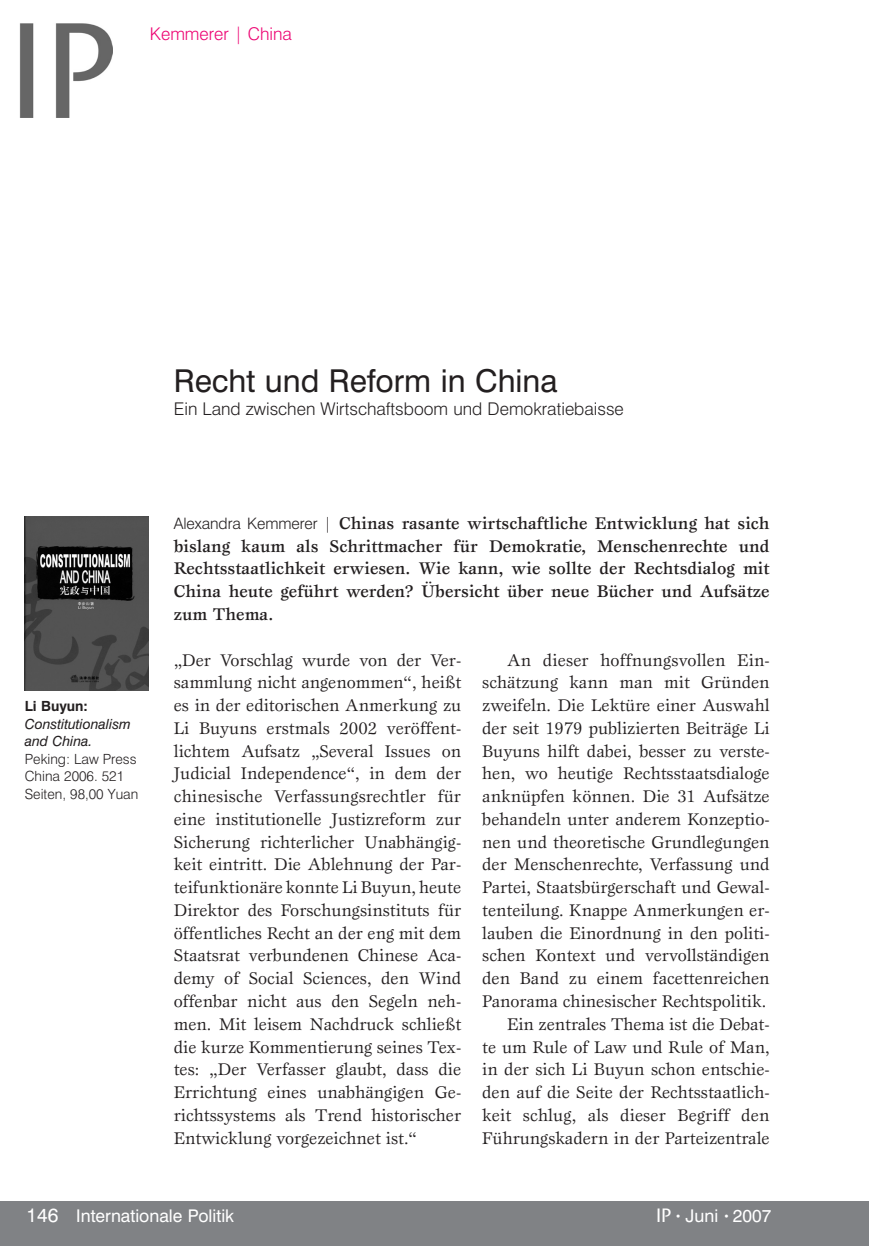
<style>
.page{position:relative;width:869px;height:1246px;background:#fff}
.page>*{position:absolute;margin:0;border:0;box-sizing:border-box;transform-origin:0 0}
.t1{font:31.5px "Swiss 721 BT";color:#231f20}
.t2{font:19.25px "Swiss 721 BT";color:#fff}
.t3{font:17.5px/22.8px "Esprit";color:#231f20;text-align:justify}
.t4{font:500 17.5px/22.8px "Esprit";color:#231f20;text-align:justify}
.t5{font:300 17.5px "Swiss 721 BT";color:#231f20}
.t6{font:17.5px "Swiss 721 BT";color:#fff}
.t7{font:300 17.5px "Swiss 721 BT";color:#ed0372}
.t8{font:300 14px/17.5px "Swiss 721 BT";color:#231f20}
.t9{font:italic 14px/17.5px "Swiss 721 BT";color:#231f20}
.t10{font:700 14px "Swiss 721 BT";color:#231f20}
.s1{font-family:"Swiss 721 BT";font-weight:300;font-size:15.75px}
.s2{font-family:"ITC Stone Sans";font-weight:500;font-size:19.25px}
.s3{font-size:10.5px}
</style>
<div class="page">
<div style="left:0;top:1200px;width:868px;height:45px;background:#808285"></div>
<img style="left:20px;top:23px;width:93px;height:95px">
<hr style="left:868px;top:1200px;width:1px;height:45px;background:#808285">
<img style="left:25px;top:516px;width:124px;height:174px">
<p class="t7" style="left:150px;top:23px;width:143px">Kemmerer | China</p>
<h1 class="t1" style="left:174px;top:362px;width:385px">Recht und Reform in China</h1>
<p class="t5" style="left:174px;top:398px;width:451px">Ein Land zwischen Wirtschaftsboom und Demokratiebaisse</p>
<p class="t10" style="left:25px;top:697px;width:65px">Li Buyun:</p>
<p class="t9" style="left:25px;top:714px;width:107px">Constitutionalism and China.</p>
<p class="t8" style="left:25px;top:749px;width:115px">Peking: Law Press<br>China 2006. 521<br>Seiten, 98,00 Yuan</p>
<p class="t4" style="left:174px;top:511px;width:597px"><span class="s1">Alexandra Kemmerer |</span> Chinas rasante wirtschaftliche Entwicklung hat sich bislang kaum als Schrittmacher für Demokratie, Menschenrechte und Rechtsstaatlichkeit erwiesen. Wie kann, wie sollte der Rechtsdialog mit China heute geführt werden? Übersicht über neue Bücher und Aufsätze zum Thema.</p>
<p class="t3" style="left:174px;top:648px;width:289px">„Der Vorschlag wurde von der Ver&shy;sammlung nicht angenommen“, heißt es in der editorischen Anmerkung zu Li Buyuns erstmals 2002 veröffent&shy;lichtem Aufsatz „Several Issues on Judicial Independence“, in dem der chinesische Verfassungsrechtler für eine institutionelle Justizreform zur Sicherung richterlicher Unabhängig&shy;keit eintritt. Die Ablehnung der Par&shy;teifunktionäre konnte Li Buyun, heute Direktor des Forschungsinstituts für öffentliches Recht an der eng mit dem Staatsrat verbundenen Chinese Aca&shy;demy of Social Sciences, den Wind offenbar nicht aus den Segeln neh&shy;men. Mit leisem Nachdruck schließt die kurze Kommentierung seines Tex&shy;tes: „Der Verfasser glaubt, dass die Errichtung eines unabhängigen Ge&shy;richtssystems als Trend historischer Entwicklung vorgezeichnet ist.“</p>
<p class="t3" style="left:482px;top:648px;width:289px;text-align:right">An dieser hoffnungsvollen Ein&shy;schätzung kann man mit Gründen zweifeln. Die Lektüre einer Auswahl der seit 1979 publizierten Beiträge Li Buyuns hilft dabei, besser zu verste&shy;hen, wo heutige Rechtsstaatsdialoge anknüpfen können. Die 31 Aufsätze behandeln unter anderem Konzeptio&shy;nen und theoretische Grundlegungen der Menschenrechte, Verfassung und Partei, Staatsbürgerschaft und Gewal&shy;tenteilung. Knappe Anmerkungen er&shy;lauben die Einordnung in den politi&shy;schen Kontext und vervollständigen den Band zu einem facettenreichen Panorama chinesischer Rechtspolitik.<br>Ein zentrales Thema ist die Debat-<br>te um Rule of Law und Rule of Man, in der sich Li Buyun schon entschie&shy;den auf die Seite der Rechtsstaatlich&shy;keit schlug, als dieser Begriff den Führungskadern in der Parteizentrale</p>
<p class="t2" style="left:27px;top:1202px;width:33px">146</p>
<p class="t6" style="left:76px;top:1204px;width:159px">Internationale Politik</p>
<p class="t6" style="left:655px;top:1204px;width:117px"><span class="s2">IP</span> <span class="s3">•</span> Juni <span class="s3">•</span> 2007</p>
</div>
